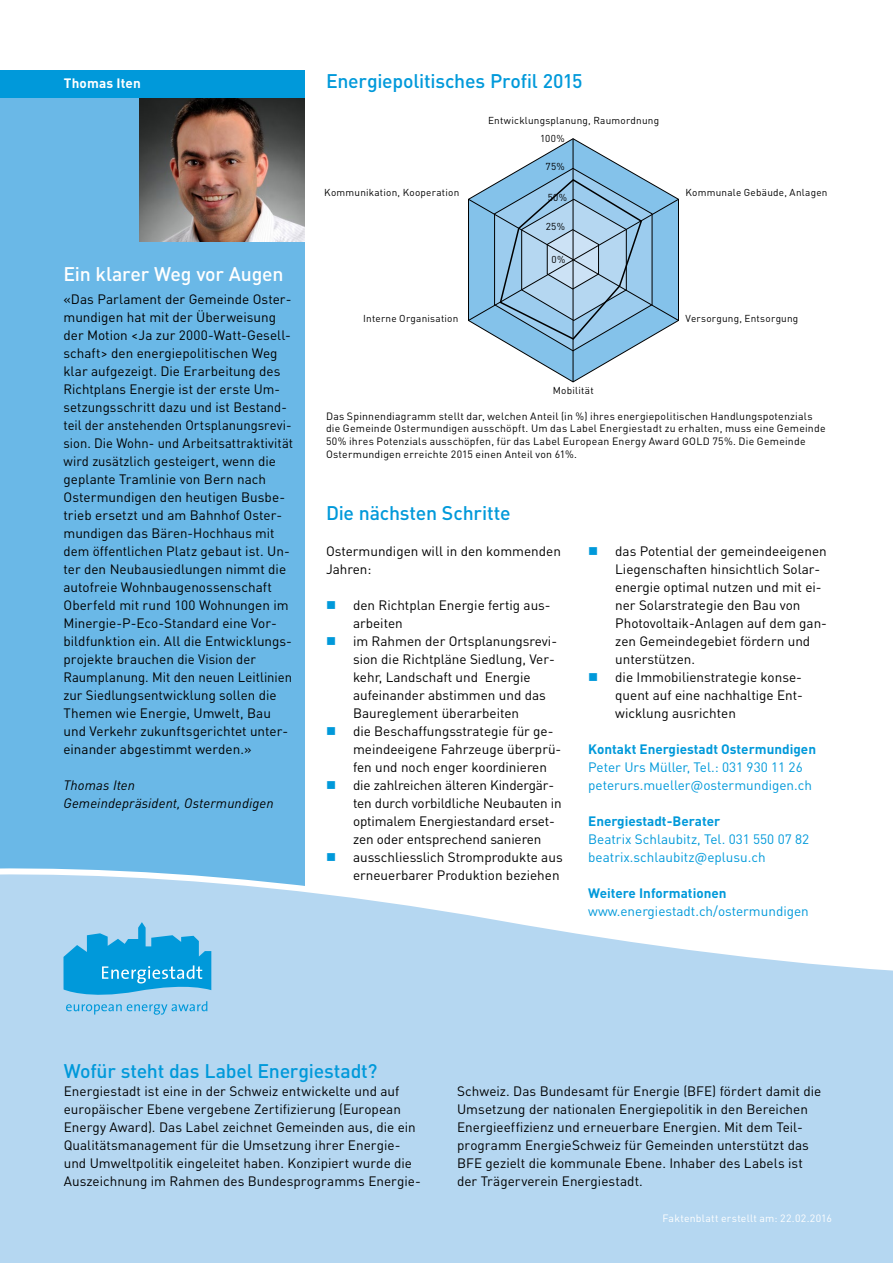
<style>
.page{position:relative;width:893px;height:1263px;background:#fff}
.page>*{position:absolute;margin:0;border:0;box-sizing:border-box;transform-origin:0 0}
.t1{font:500 19.5px "DIN Pro";letter-spacing:-.01em;color:#0099da}
.t2{font:500 19.5px "DIN Pro";letter-spacing:-.015em;color:#fff}
.t3{font:13.5px/18px "DIN Pro";color:#000}
.t4{font:13.5px/18px "DIN Pro";color:#0099da}
.t5{font:700 13.5px "DIN Pro";color:#0099da}
.t6{font:italic 13.5px/18px "DIN Pro";letter-spacing:.01em;color:#000}
.t7{font:700 13.5px "DIN Pro";letter-spacing:.015em;color:#fff}
.t8{font:10.5px/12.6px "DIN Pro";letter-spacing:.02em;color:#000}
.t9{font:10.5px "DIN Pro";letter-spacing:.02em;color:#fff}
.t10{font:10.05px "DIN Pro";letter-spacing:.025em;color:#000}
</style>
<div class="page">
<div style="left:0;top:97px;width:305px;height:1141px;background:#6ab8e7"></div>
<svg style="left:0;top:868px;width:893px;height:395px;background:#bddbf2"></svg>
<img style="left:139px;top:97px;width:166px;height:144px">
<svg style="left:63px;top:922px;width:148px;height:93px;background:#55b6e4"></svg>
<svg style="left:519px;top:138px;width:108px;height:244px"></svg>
<hr style="left:573px;top:139px;width:1px;height:243px;background:#000">
<svg style="left:468px;top:168px;width:211px;height:183px;background:#97c0dd"></svg>
<div style="left:0;top:70px;width:305px;height:27px;background:#0099da"></div>
<p class="t7" style="left:64px;top:74px;width:79px">Thomas Iten</p>
<h1 class="t2" style="left:63px;top:261px;width:221px">Ein klarer Weg vor Augen</h1>
<p class="t3" style="left:63px;top:290px;width:231px">«Das Parlament der Gemeinde Oster&shy;mundigen hat mit der Überweisung der Motion &lt;Ja zur 2000-Watt-Gesell&shy;schaft&gt; den energiepolitischen Weg klar aufgezeigt. Die Erarbeitung des Richtplans Energie ist der erste Um&shy;setzungsschritt dazu und ist Bestand&shy;teil der anstehenden Ortsplanungsrevi&shy;sion. Die Wohn- und Arbeitsattraktivität wird zusätzlich gesteigert, wenn die geplante Tramlinie von Bern nach Ostermundigen den heutigen Busbe&shy;trieb ersetzt und am Bahnhof Oster&shy;mundigen das Bären-Hochhaus mit dem öffentlichen Platz gebaut ist. Un&shy;ter den Neubausiedlungen nimmt die autofreie Wohnbaugenossenschaft Oberfeld mit rund 100 Wohnungen im Minergie-P-Eco-Standard eine Vor&shy;bildfunktion ein. All die Entwicklungs&shy;projekte brauchen die Vision der Raumplanung. Mit den neuen Leitlinien zur Siedlungsentwicklung sollen die Themen wie Energie, Umwelt, Bau und Verkehr zukunftsgerichtet unter&shy;einander abgestimmt werden.»</p>
<p class="t6" style="left:63px;top:776px;width:212px">Thomas Iten<br>Gemeindepräsident, Ostermundigen</p>
<h1 class="t1" style="left:326px;top:68px;width:258px">Energiepolitisches Profil 2015</h1>
<p class="t10" style="left:324px;top:186px;width:136px">Kommunikation, Kooperation</p>
<p class="t10" style="left:363px;top:312px;width:97px">Interne Organisation</p>
<p class="t10" style="left:488px;top:114px;width:173px">Entwicklungsplanung, Raumordnung</p>
<p class="t10" style="left:540px;top:131px;width:26px">100%</p>
<p class="t10" style="left:545px;top:159px;width:21px">75%</p>
<p class="t10" style="left:548px;top:190px;width:21px">50%</p>
<p class="t10" style="left:546px;top:220px;width:21px">25%</p>
<p class="t10" style="left:552px;top:253px;width:15px">0%</p>
<p class="t10" style="left:553px;top:384px;width:42px">Mobilität</p>
<p class="t10" style="left:685px;top:186px;width:143px">Kommunale Gebäude, Anlagen</p>
<p class="t10" style="left:685px;top:312px;width:114px">Versorgung, Entsorgung</p>
<p class="t8" style="left:326px;top:409px;width:501px">Das Spinnendiagramm stellt dar, welchen Anteil (in %) ihres energiepolitischen Handlungspotenzials die Gemeinde Ostermundigen ausschöpft. Um das Label Energiestadt zu erhalten, muss eine Gemeinde 50% ihres Potenzials ausschöpfen, für das Label European Energy Award GOLD 75%. Die Gemeinde Ostermundigen erreichte 2015 einen Anteil von 61%.</p>
<h1 class="t1" style="left:326px;top:500px;width:186px">Die nächsten Schritte</h1>
<p class="t3" style="left:326px;top:542px;width:236px">Ostermundigen will in den kommenden<br>Jahren:</p>
<p class="t3" style="left:353px;top:596px;width:211px">den Richtplan Energie fertig aus&shy;arbeiten<br>im Rahmen der Ortsplanungsrevi&shy;sion die Richtpläne Siedlung, Ver&shy;kehr, Landschaft und Energie aufeinander abstimmen und das<br>Baureglement überarbeiten<br>die Beschaffungsstrategie für ge&shy;meindeeigene Fahrzeuge überprü&shy;fen und noch enger koordinieren die zahlreichen älteren Kindergär&shy;ten durch vorbildliche Neubauten in optimalem Energiestandard erset&shy;zen oder entsprechend sanieren ausschliesslich Stromprodukte aus erneuerbarer Produktion beziehen</p>
<p class="t3" style="left:615px;top:542px;width:213px">das Potential der gemeindeeigenen<br>Liegenschaften hinsichtlich Solar&shy;energie optimal nutzen und mit ei&shy;ner Solarstrategie den Bau von<br>Photovoltaik-Anlagen auf dem gan&shy;zen Gemeindegebiet fördern und unterstützen.<br>die Immobilienstrategie konse&shy;quent auf eine nachhaltige Ent&shy;wicklung ausrichten</p>
<p class="t5" style="left:588px;top:740px;width:229px">Kontakt Energiestadt Ostermundigen</p>
<p class="t4" style="left:588px;top:758px;width:225px">Peter Urs Müller, Tel.: 031 930 11 26 peterurs.mueller@ostermundigen.ch</p>
<p class="t5" style="left:588px;top:812px;width:134px">Energiestadt-Berater</p>
<p class="t4" style="left:588px;top:830px;width:222px">Beatrix Schlaubitz, Tel. 031 550 07 82 beatrix.schlaubitz@eplusu.ch</p>
<p class="t5" style="left:588px;top:884px;width:140px">Weitere Informationen</p>
<p class="t4" style="left:588px;top:902px;width:222px">www.energiestadt.ch/ostermundigen</p>
<h1 class="t1" style="left:64px;top:1058px;width:315px">Wofür steht das Label Energiestadt?</h1>
<p class="t3" style="left:64px;top:1082px;width:359px">Energiestadt ist eine in der Schweiz entwickelte und auf europäischer Ebene vergebene Zertifizierung (European Energy Award). Das Label zeichnet Gemeinden aus, die ein Qualitätsmanagement für die Umsetzung ihrer Energie&shy;und Umweltpolitik eingeleitet haben. Konzipiert wurde die Auszeichnung im Rahmen des Bundesprogramms Energie-</p>
<p class="t3" style="left:457px;top:1082px;width:366px">Schweiz. Das Bundesamt für Energie (BFE) fördert damit die Umsetzung der nationalen Energiepolitik in den Bereichen Energieeffizienz und erneuerbare Energien. Mit dem Teil&shy;programm EnergieSchweiz für Gemeinden unterstützt das BFE gezielt die kommunale Ebene. Inhaber des Labels ist der Trägerverein Energiestadt.</p>
<p class="t9" style="left:662px;top:1211px;width:171px">Faktenblatt erstellt am: 22.02.2016</p>
</div>
